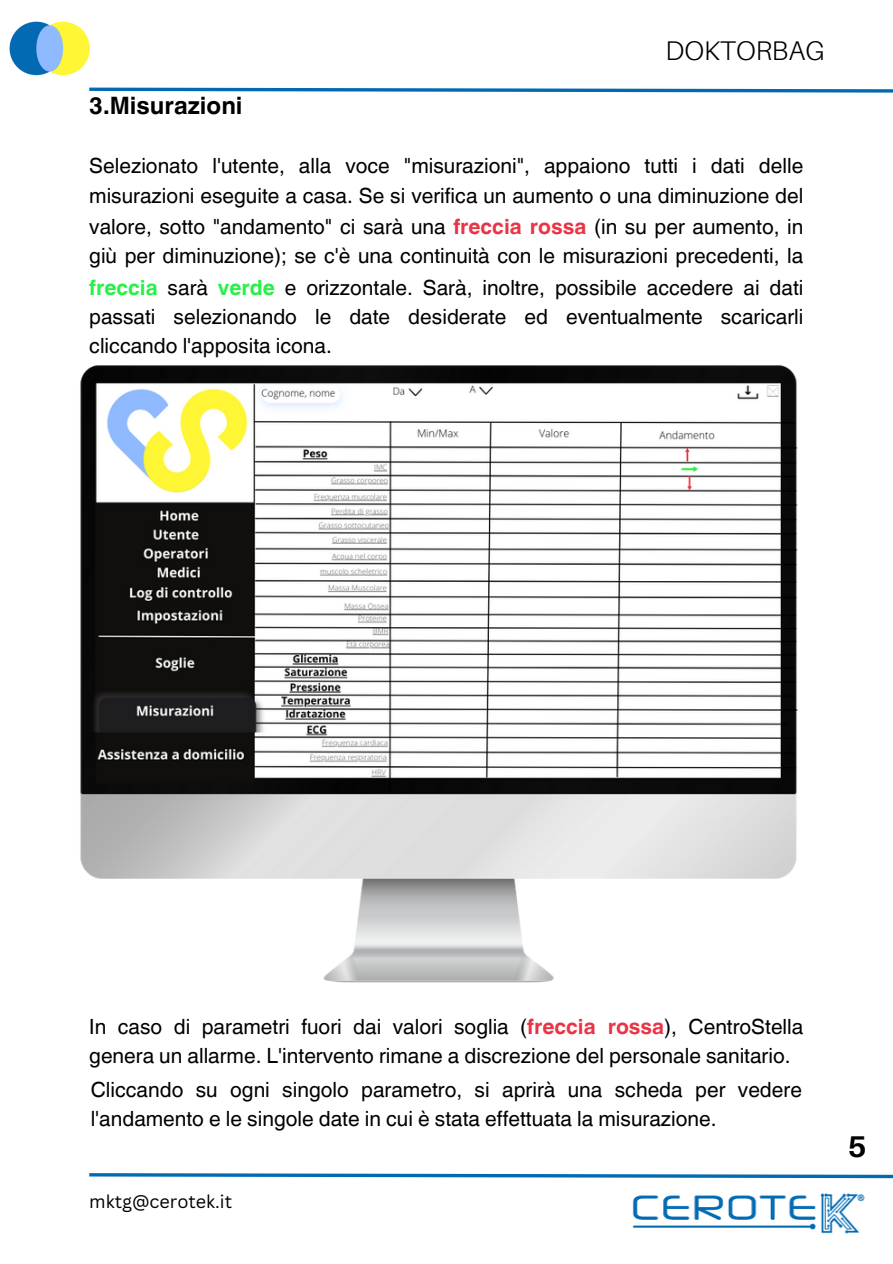
<style>
.page{position:relative;width:893px;height:1264px;background:#fff}
.page>*{position:absolute;margin:0;border:0;box-sizing:border-box;transform-origin:0 0}
.t1{font:700 30px "Aileron";color:#000}
.t2{font:300 27px "Aileron";color:#000}
.t3{font:700 24px "Helvetica World";color:#000}
.t4{font:21px/29.2px "Helvetica World";color:#000}
.t5{font:18px "Canva Sans";color:#000}
.s1{font-weight:700;color:#eb3346}
.s2{font-weight:700;color:#26f147}
</style>
<div class="page">
<img style="left:9px;top:21px;width:80px;height:55px">
<svg style="left:89px;top:87px;width:803px;height:6px"></svg>
<svg style="left:89px;top:1173px;width:803px;height:6px"></svg>
<img style="left:632px;top:1193px;width:233px;height:41px">
<img style="left:80px;top:365px;width:718px;height:618px">
<p class="t3" style="left:89px;top:86px;width:155px">3.Misurazioni</p>
<p class="t2" style="left:665px;top:34px;width:160px">DOKTORBAG</p>
<p class="t4" style="left:89px;top:151px;width:715px">Selezionato l'utente, alla voce "misurazioni", appaiono tutti i dati delle misurazioni eseguite a casa. Se si verifica un aumento o una diminuzione del</p>
<p class="t4" style="left:89px;top:212px;width:715px">valore, sotto "andamento" ci sarà una <span class="s1">freccia rossa</span> (in su per aumento, in giù per diminuzione); se c'è una continuità con le misurazioni precedenti, la</p>
<p class="t4" style="left:89px;top:273px;width:715px;text-align:justify"><span class="s2">freccia</span> sarà <span class="s2">verde</span> e orizzontale. Sarà, inoltre, possibile accedere ai dati passati selezionando le date desiderate ed eventualmente scaricarli cliccando l'apposita icona.</p>
<p class="t4" style="left:89px;top:1012px;width:715px">In caso di parametri fuori dai valori soglia (<span class="s1">freccia rossa</span>), CentroStella genera un allarme. L'intervento rimane a discrezione del personale sanitario.</p>
<p class="t4" style="left:91px;top:1075px;width:712px">Cliccando su ogni singolo parametro, si aprirà una scheda per vedere l'andamento e le singole date in cui è stata effettuata la misurazione.</p>
<p class="t5" style="left:89px;top:1188px;width:144px">mktg@cerotek.it</p>
<p class="t1" style="left:847px;top:1127px;width:20px">5</p>
</div>
